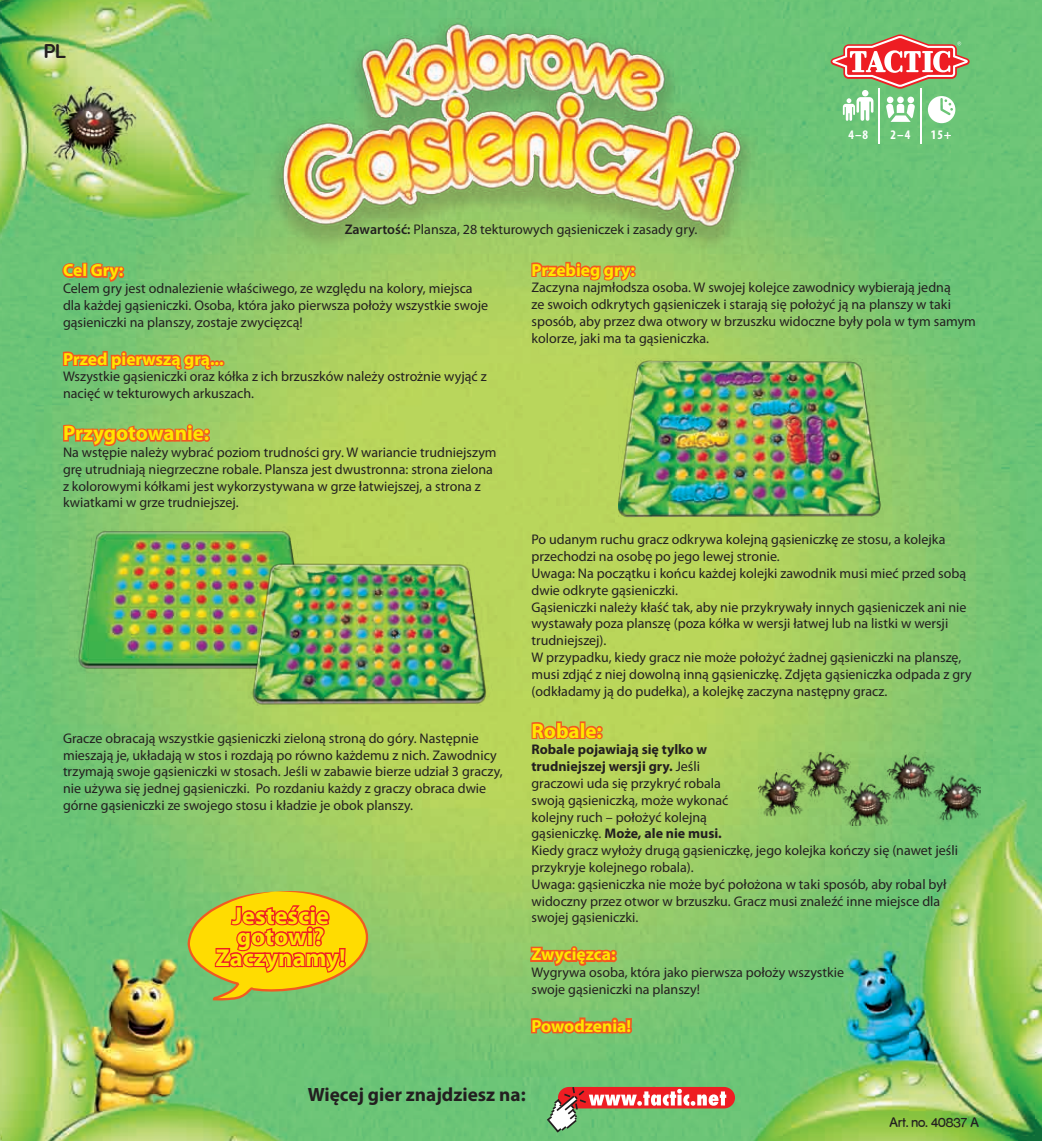
<style>
.page{position:relative;width:1042px;height:1141px;background:#fff}
.page>*{position:absolute;margin:0;border:0;box-sizing:border-box;transform-origin:0 0}
.sisältö{font:700 24.5px/21px "Myriad Pro";color:#ffe501;text-align:center}
.t1{font:700 21px "Myriad Pro";color:#ffe601}
.t2{font:700 19.25px "Myriad Pro";color:#231f20}
.t3{font:700 17.5px "Myriad Pro";color:#ffe601}
.t4{font:700 17.5px "Rocko FLF";color:#231f20}
.sisältö-2{font:14px/16.8px "Myriad Pro";color:#231f20}
.t5{font:700 condensed 13.12px "Myriad Pro";color:#fff}
.sisältö-3{font:12.25px "Rocko FLF";color:#231f20}
.s1{font-weight:600}
.s2{font-weight:700}
</style>
<div class="page">
<img style="left:0;top:0;width:1042px;height:1141px">
<hr style="left:878px;top:89px;width:2px;height:55px;background:#fff">
<hr style="left:920px;top:89px;width:2px;height:55px;background:#fff">
<svg style="left:830px;top:34px;width:139px;height:89px"></svg>
<img style="left:248px;top:18px;width:526px;height:232px">
<svg style="left:61px;top:262px;width:163px;height:250px;background:#8ebc67"></svg>
<div style="left:204px;top:435px;width:6px;height:7px;border:3px solid #f15921;border-radius:50%"></div>
<img style="left:74px;top:526px;width:240px;height:150px">
<img style="left:242px;top:556px;width:268px;height:156px">
<svg style="left:530px;top:214px;width:106px;height:135px;background:#afc55c"></svg>
<svg style="left:530px;top:676px;width:68px;height:64px;background:#c4bd4f"></svg>
<div style="left:596px;top:726px;width:7px;height:6px;border:3px solid #f15921;border-radius:50%"></div>
<div style="left:596px;top:733px;width:7px;height:6px;border:3px solid #f15921;border-radius:50%"></div>
<img style="left:618px;top:359px;width:265px;height:159px">
<img style="left:759px;top:753px;width:221px;height:72px">
<div style="left:558px;top:1087px;width:177px;height:21px;background:#ee1d23;border-radius:11px"></div>
<svg style="left:528px;top:907px;width:198px;height:226px;background:#8cb86d"></svg>
<svg style="left:187px;top:889px;width:184px;height:125px;background:#c8ac32"></svg>
<p class="t4" style="left:44px;top:40px;width:23px">PL</p>
<p class="sisältö-2" style="left:345px;top:221px;width:354px"><span class="s1">Zawartość:</span> Plansza, 28 tekturowych gąsieniczek i zasady gry.</p>
<p class="t5" style="left:848px;top:126px;width:21px">4–8</p>
<p class="t5" style="left:890px;top:126px;width:21px">2–4</p>
<p class="t5" style="left:931px;top:126px;width:22px">15+</p>
<p class="t3" style="left:63px;top:259px;width:62px">Cel Gry:</p>
<p class="sisältö-2" style="left:63px;top:280px;width:426px">Celem gry jest odnalezienie właściwego, ze względu na kolory, miejsca dla każdej gąsieniczki. Osoba, która jako pierwsza położy wszystkie swoje gąsieniczki na planszy, zostaje zwycięzcą!</p>
<p class="t3" style="left:63px;top:347px;width:162px">Przed pierwszą grą...</p>
<p class="sisältö-2" style="left:63px;top:368px;width:425px">Wszystkie gąsieniczki oraz kółka z ich brzuszków należy ostrożnie wyjąć z nacięć w tekturowych arkuszach.</p>
<p class="t1" style="left:63px;top:420px;width:148px">Przygotowanie:</p>
<p class="sisältö-2" style="left:63px;top:444px;width:435px">Na wstępie należy wybrać poziom trudności gry. W wariancie trudniejszym grę utrudniają niegrzeczne robale. Plansza jest dwustronna: strona zielona z kolorowymi kółkami jest wykorzystywana w grze łatwiejszej, a strona z kwiatkami w grze trudniejszej.</p>
<p class="sisältö-2" style="left:63px;top:729px;width:441px">Gracze obracają wszystkie gąsieniczki zieloną stroną do góry. Następnie mieszają je, układają w stos i rozdają po równo każdemu z nich. Zawodnicy trzymają swoje gąsieniczki w stosach. Jeśli w zabawie bierze udział 3 graczy, nie używa się jednej gąsieniczki. Po rozdaniu każdy z graczy obraca dwie górne gąsieniczki ze swojego stosu i kładzie je obok planszy.</p>
<p class="sisältö" style="left:216px;top:904px;width:132px">Jesteście gotowi?<br>Zaczynamy!</p>
<p class="t3" style="left:531px;top:258px;width:105px">Przebieg gry:</p>
<p class="sisältö-2" style="left:531px;top:279px;width:446px">Zaczyna najmłodsza osoba. W swojej kolejce zawodnicy wybierają jedną<br>ze swoich odkrytych gąsieniczek i starają się położyć ją na planszy w taki sposób, aby przez dwa otwory w brzuszku widoczne były pola w tym samym kolorze, jaki ma ta gąsieniczka.</p>
<p class="sisältö-2" style="left:531px;top:531px;width:415px">Po udanym ruchu gracz odkrywa kolejną gąsieniczkę ze stosu, a kolejka przechodzi na osobę po jego lewej stronie.</p>
<p class="sisältö-2" style="left:531px;top:565px;width:436px">Uwaga: Na początku i końcu każdej kolejki zawodnik musi mieć przed sobą dwie odkryte gąsieniczki.</p>
<p class="sisältö-2" style="left:531px;top:598px;width:436px">Gąsieniczki należy kłaść tak, aby nie przykrywały innych gąsieniczek ani nie wystawały poza planszę (poza kółka w wersji łatwej lub na listki w wersji trudniejszej).</p>
<p class="sisältö-2" style="left:531px;top:649px;width:442px">W przypadku, kiedy gracz nie może położyć żadnej gąsieniczki na planszę, musi zdjąć z niej dowolną inną gąsieniczkę. Zdjęta gąsieniczka odpada z gry (odkładamy ją do pudełka), a kolejkę zaczyna następny gracz.</p>
<p class="t1" style="left:531px;top:717px;width:72px">Robale:</p>
<p class="sisältö-2" style="left:531px;top:741px;width:428px"><span class="s2">Robale pojawiają się tylko w<br>trudniejszej wersji gry.</span> Jeśli<br>graczowi uda się przykryć robala<br>swoją gąsieniczką, może wykonać<br>kolejny ruch – położyć kolejną<br>gąsieniczkę. <span class="s2">Może, ale nie musi.<br></span>Kiedy gracz wyłoży drugą gąsieniczkę, jego kolejka kończy się (nawet jeśli przykryje kolejnego robala).</p>
<p class="sisältö-2" style="left:531px;top:875px;width:416px">Uwaga: gąsieniczka nie może być położona w taki sposób, aby robal był widoczny przez otwor w brzuszku. Gracz musi znaleźć inne miejsce dla swojej gąsieniczki.</p>
<p class="t3" style="left:531px;top:943px;width:86px">Zwycięzca:</p>
<p class="sisältö-2" style="left:531px;top:964px;width:314px">Wygrywa osoba, która jako pierwsza położy wszystkie swoje gąsieniczki na planszy!</p>
<p class="t3" style="left:531px;top:1014px;width:101px">Powodzenia!</p>
<p class="t2" style="left:308px;top:1082px;width:219px">Więcej gier znajdziesz na:</p>
<p class="sisältö-3" style="left:889px;top:1115px;width:91px">Art. no. 40837 A</p>
</div>
